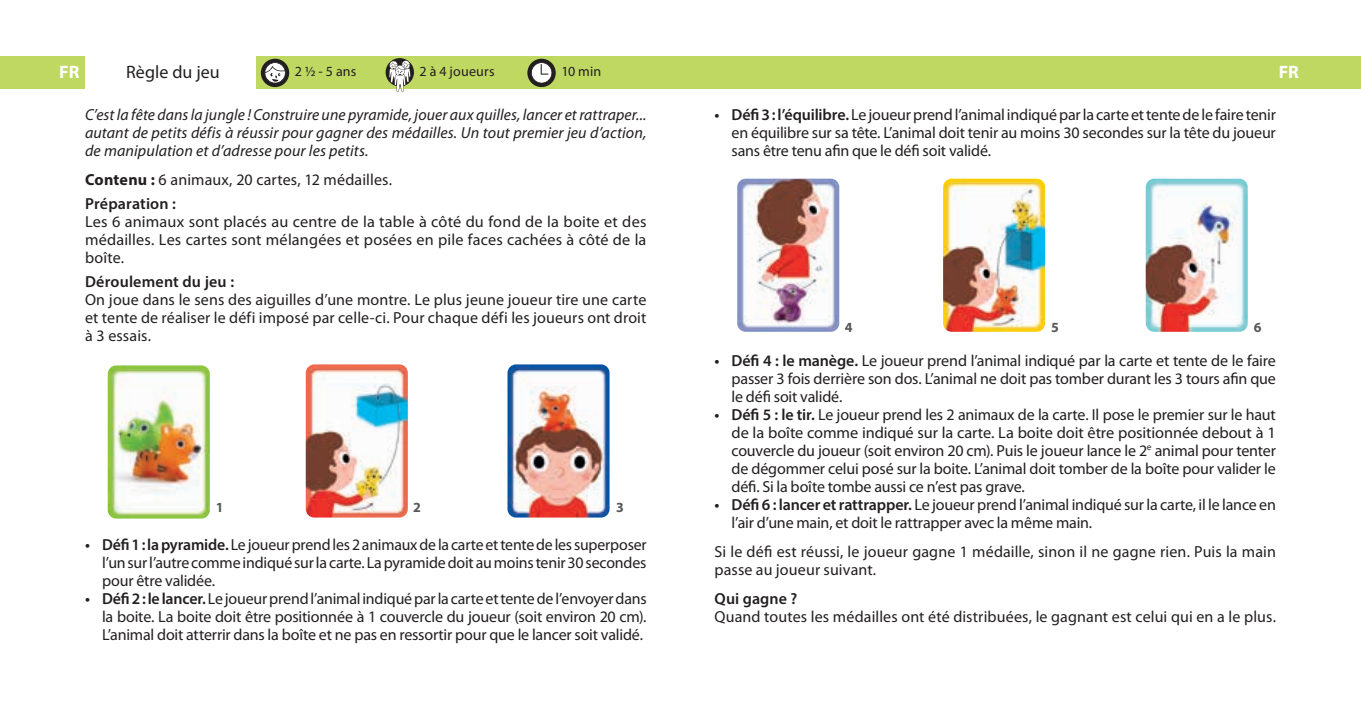
<style>
.page{position:relative;width:1361px;height:709px;background:#fff}
.page>*{position:absolute;margin:0;border:0;box-sizing:border-box;transform-origin:0 0}
.t1{font:18px "Myriad Pro";letter-spacing:.005em;color:#231f20}
.t2{font:700 18px "Myriad Pro";color:#fff}
.t3{font:16px/18px "Myriad Pro";letter-spacing:-.005em;color:#231f20;text-align:justify}
.t4{font:italic 16px/18px "Myriad Pro";letter-spacing:.005em;color:#231f20;text-align:justify}
.t5{font:600 16px "Myriad Pro";letter-spacing:.01em;color:#231f20}
.t6{font:14px "Myriad Pro";letter-spacing:.01em;color:#231f20}
.t7{font:700 14px "Myriad Pro";color:#57585a}
.s1{font-weight:700}
.s2{font-weight:600}
</style>
<div class="page">
<div style="left:680px;top:57px;width:681px;height:32px;background:#bed862"></div>
<div style="left:0;top:57px;width:680px;height:32px;background:#bed862"></div>
<img style="left:737px;top:179px;width:102px;height:153px">
<img style="left:943px;top:179px;width:102px;height:153px">
<img style="left:1145px;top:179px;width:102px;height:153px">
<img style="left:108px;top:365px;width:102px;height:153px">
<img style="left:306px;top:364px;width:102px;height:153px">
<img style="left:507px;top:364px;width:102px;height:153px">
<div style="left:85px;top:53px;width:170px;height:40px;background:#fff"></div>
<div style="left:261px;top:59px;width:28px;height:28px;background:#231f20;border-radius:50%"></div>
<svg style="left:264px;top:62px;width:22px;height:21px"></svg>
<svg style="left:386px;top:58px;width:28px;height:28px"></svg>
<svg style="left:389px;top:61px;width:21px;height:31px"></svg>
<div style="left:527px;top:59px;width:29px;height:28px;background:#231f20;border-radius:50%"></div>
<svg style="left:531px;top:62px;width:21px;height:21px"></svg>
<p class="t2" style="left:59px;top:60px;width:22px">FR</p>
<p class="t1" style="left:126px;top:60px;width:95px">Règle du jeu</p>
<p class="t6" style="left:295px;top:63px;width:63px">2 ½ - 5 ans</p>
<p class="t6" style="left:420px;top:63px;width:76px">2 à 4 joueurs</p>
<p class="t6" style="left:561px;top:63px;width:41px">10 min</p>
<p class="t2" style="left:1278px;top:60px;width:22px">FR</p>
<p class="t4" style="left:85px;top:105px;width:563px">C’est la fête dans la jungle ! Construire une pyramide, jouer aux quilles, lancer et rattraper... autant de petits défis à réussir pour gagner des médailles. Un tout premier jeu d’action, de manipulation et d’adresse pour les petits.</p>
<p class="t3" style="left:85px;top:168px;width:308px;line-height:23.6px"><span class="s1">Contenu :</span> 6 animaux, 20 cartes, 12 médailles.<br><span class="s2">Préparation :</span></p>
<p class="t3" style="left:85px;top:212px;width:563px">Les 6 animaux sont placés au centre de la table à côté du fond de la boite et des médailles. Les cartes sont mélangées et posées en pile faces cachées à côté de la boîte.</p>
<p class="t5" style="left:85px;top:271px;width:151px">Déroulement du jeu :</p>
<p class="t3" style="left:85px;top:290px;width:563px">On joue dans le sens des aiguilles d’une montre. Le plus jeune joueur tire une carte et tente de réaliser le défi imposé par celle-ci. Pour chaque défi les joueurs ont droit à 3 essais.</p>
<p class="t3" style="left:731px;top:105px;width:546px;text-indent:-17px"><span class="s2">• Défi 3 : l’équilibre.</span> Le joueur prend l’animal indiqué par la carte et tente de le faire tenir en équilibre sur sa tête. L’animal doit tenir au moins 30 secondes sur la tête du joueur sans être tenu afin que le défi soit validé.</p>
<p class="t7" style="left:845px;top:318px;width:9px">4</p>
<p class="t7" style="left:1051px;top:318px;width:9px">5</p>
<p class="t7" style="left:1253px;top:318px;width:9px">6</p>
<p class="t7" style="left:216px;top:498px;width:9px">1</p>
<p class="t7" style="left:413px;top:498px;width:9px">2</p>
<p class="t7" style="left:616px;top:498px;width:9px">3</p>
<p class="t3" style="left:102px;top:535px;width:546px;text-indent:-17px"><span class="s2">• Défi 1 : la pyramide.</span> Le joueur prend les 2 animaux de la carte et tente de les superposer l’un sur l’autre comme indiqué sur la carte. La pyramide doit au moins tenir 30 secondes pour être validée.</p>
<p class="t3" style="left:102px;top:589px;width:546px;text-indent:-17px"><span class="s2">• Défi 2 : le lancer.</span> Le joueur prend l’animal indiqué par la carte et tente de l’envoyer dans la boite. La boite doit être positionnée à 1 couvercle du joueur (soit environ 20 cm).<br>L’animal doit atterrir dans la boîte et ne pas en ressortir pour que le lancer soit validé.</p>
<p class="t3" style="left:731px;top:351px;width:546px;text-indent:-17px"><span class="s2">• Défi 4 : le manège.</span> Le joueur prend l’animal indiqué par la carte et tente de le faire passer 3 fois derrière son dos. L’animal ne doit pas tomber durant les 3 tours afin que le défi soit validé.</p>
<p class="t3" style="left:731px;top:405px;width:546px;text-indent:-17px"><span class="s2">• Défi 5 : le tir.</span> Le joueur prend les 2 animaux de la carte. Il pose le premier sur le haut de la boîte comme indiqué sur la carte. La boite doit être positionnée debout à 1 couvercle du joueur (soit environ 20 cm). Puis le joueur lance le 2<sup>e</sup> animal pour tenter de dégommer celui posé sur la boite. L’animal doit tomber de la boîte pour valider le défi. Si la boîte tombe aussi ce n’est pas grave.</p>
<p class="t3" style="left:731px;top:495px;width:546px;text-indent:-17px"><span class="s2">• Défi 6 : lancer et rattrapper.</span> Le joueur prend l’animal indiqué sur la carte, il le lance en l’air d’une main, et doit le rattrapper avec la même main.</p>
<p class="t3" style="left:714px;top:542px;width:563px">Si le défi est réussi, le joueur gagne 1 médaille, sinon il ne gagne rien. Puis la main passe au joueur suivant.</p>
<p class="t5" style="left:714px;top:589px;width:84px">Qui gagne ?</p>
<p class="t3" style="left:714px;top:607px;width:563px">Quand toutes les médailles ont été distribuées, le gagnant est celui qui en a le plus.</p>
</div>
